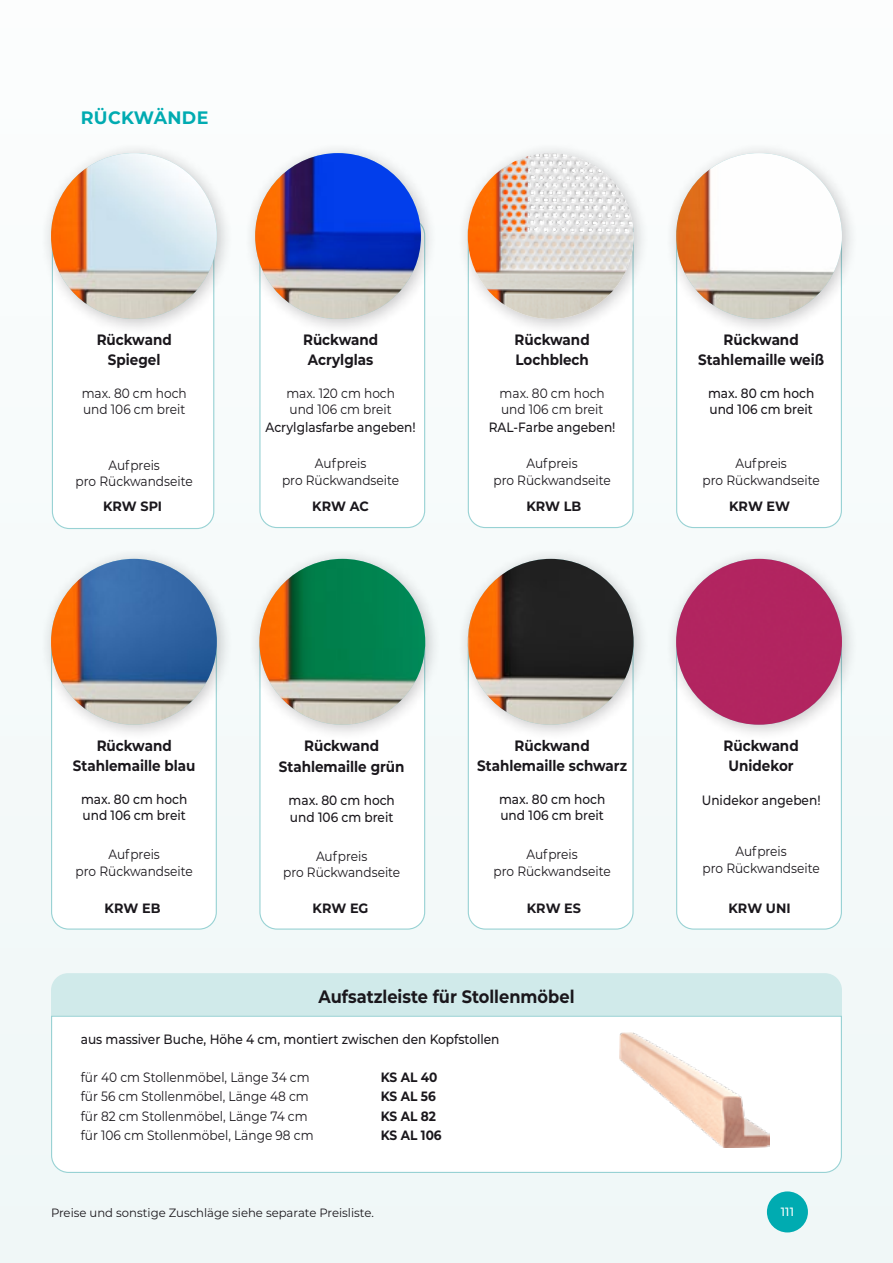
<style>
.page{position:relative;width:893px;height:1263px;background:#f6fafa}
.page>*{position:absolute;margin:0;border:0;box-sizing:border-box;transform-origin:0 0}
.t1{font:700 18px "Montserrat";color:#1a171c;scale:.9 1}
.t2{font:700 18px "Montserrat";letter-spacing:.02em;color:#00abb1}
.t3{font:700 15px/19.5px "Montserrat";color:#1a171c;text-align:center;scale:.9 1}
.t4{font:13.5px/16.5px "Montserrat";color:#1a171c;text-align:center;scale:.9 1}
.t5{font:500 13.5px/16.5px "Montserrat";color:#1a171c;scale:.9 1}
.t6{font:700 13.5px "Montserrat";color:#1a171c;scale:.95 1}
.t7{font:700 13.5px "Montserrat";color:#1a171c;scale:.9 1}
.t8{font:12px "Montserrat";color:#1a171c}
.t9{font:500 12px "Montserrat";color:#fff}
</style>
<div class="page">
<div style="left:767px;top:1191px;width:41px;height:41px;background:#00abb1;border-radius:50%"></div>
<div style="left:52px;top:219px;width:162px;height:309px;background:#fff;border-radius:17px"></div>
<div style="left:52px;top:219px;width:162px;height:310px;border:1px solid #98d2d4;border-radius:17px"></div>
<div style="left:468px;top:214px;width:165px;height:313px;background:#fff;border-radius:17px"></div>
<div style="left:260px;top:218px;width:165px;height:309px;background:#fff;border-radius:17px"></div>
<div style="left:677px;top:218px;width:164px;height:309px;background:#fff;border-radius:17px"></div>
<div style="left:39px;top:141px;width:194px;height:194px;background:#1a171c;opacity:.25"></div>
<img style="left:51px;top:153px;width:166px;height:166px;border-radius:83px">
<div style="left:456px;top:141px;width:194px;height:194px;background:#1a171c;opacity:.25"></div>
<img style="left:468px;top:153px;width:166px;height:166px;border-radius:83px">
<div style="left:243px;top:141px;width:194px;height:194px;background:#1a171c;opacity:.25"></div>
<img style="left:255px;top:153px;width:166px;height:166px;border-radius:83px">
<div style="left:664px;top:141px;width:194px;height:194px;background:#1a171c;opacity:.25"></div>
<img style="left:676px;top:153px;width:166px;height:166px;border-radius:83px">
<div style="left:52px;top:628px;width:164px;height:301px;background:#fff;border-radius:17px"></div>
<div style="left:468px;top:628px;width:165px;height:301px;background:#fff;border-radius:17px"></div>
<div style="left:260px;top:628px;width:165px;height:301px;background:#fff;border-radius:17px"></div>
<div style="left:677px;top:628px;width:164px;height:301px;background:#fff;border-radius:17px"></div>
<div style="left:39px;top:547px;width:194px;height:194px;background:#1a171c;opacity:.25"></div>
<img style="left:51px;top:559px;width:166px;height:166px;border-radius:83px">
<div style="left:456px;top:547px;width:194px;height:194px;background:#1a171c;opacity:.25"></div>
<img style="left:468px;top:559px;width:166px;height:166px;border-radius:83px">
<div style="left:248px;top:547px;width:194px;height:194px;background:#1a171c;opacity:.25"></div>
<img style="left:259px;top:559px;width:166px;height:166px;border-radius:83px">
<div style="left:664px;top:547px;width:194px;height:194px;background:#1a171c;opacity:.25"></div>
<div style="left:676px;top:559px;width:166px;height:166px;background:#b22460;border-radius:83px"></div>
<div style="left:51px;top:973px;width:791px;height:42px;background:#d0eaea"></div>
<div style="left:51px;top:1015px;width:791px;height:158px;background:#fff"></div>
<img style="left:619px;top:1032px;width:151px;height:116px">
<h1 class="t2" style="left:81px;top:104px;width:129px">RÜCKWÄNDE</h1>
<p class="t3" style="left:97px;top:329px;width:85px">Rückwand<br>Spiegel</p>
<p class="t4" style="left:82px;top:384px;width:118px;text-align:left">max. 80 cm hoch und 106 cm breit</p>
<p class="t4" style="left:76px;top:456px;width:132px">Aufpreis<br>pro Rückwandseite</p>
<p class="t3" style="left:303px;top:329px;width:85px">Rückwand<br>Acrylglas</p>
<p class="t4" style="left:286px;top:384px;width:122px;text-align:left">max. 120 cm hoch und 106 cm breit</p>
<p class="t5" style="left:266px;top:419px;width:168px">Acrylglasfarbe angeben!</p>
<p class="t4" style="left:282px;top:455px;width:132px">Aufpreis<br>pro Rückwandseite</p>
<p class="t3" style="left:515px;top:329px;width:85px;text-align:left">Rückwand<br>Lochblech</p>
<p class="t4" style="left:500px;top:384px;width:118px;text-align:left">max. 80 cm hoch und 106 cm breit</p>
<p class="t5" style="left:489px;top:419px;width:142px">RAL-Farbe angeben!</p>
<p class="t4" style="left:494px;top:455px;width:132px">Aufpreis<br>pro Rückwandseite</p>
<p class="t3" style="left:698px;top:329px;width:142px">Rückwand<br>Stahlemaille weiß</p>
<p class="t5" style="left:708px;top:384px;width:120px">max. 80 cm hoch und 106 cm breit</p>
<p class="t4" style="left:703px;top:455px;width:132px">Aufpreis<br>pro Rückwandseite</p>
<p class="t6" style="left:103px;top:496px;width:64px">KRW SPI</p>
<p class="t6" style="left:312px;top:496px;width:61px">KRW AC</p>
<p class="t6" style="left:526px;top:496px;width:59px">KRW LB</p>
<p class="t6" style="left:729px;top:496px;width:66px">KRW EW</p>
<p class="t3" style="left:73px;top:735px;width:138px">Rückwand<br>Stahlemaille blau</p>
<p class="t5" style="left:81px;top:790px;width:120px">max. 80 cm hoch und 106 cm breit</p>
<p class="t4" style="left:76px;top:845px;width:132px">Aufpreis<br>pro Rückwandseite</p>
<p class="t6" style="left:105px;top:868px;width:60px">KRW EB</p>
<p class="t3" style="left:279px;top:734px;width:141px;line-height:21px">Rückwand<br>Stahlemaille grün</p>
<p class="t5" style="left:289px;top:791px;width:120px">max. 80 cm hoch und 106 cm breit</p>
<p class="t4" style="left:283px;top:847px;width:132px">Aufpreis<br>pro Rückwandseite</p>
<p class="t6" style="left:313px;top:868px;width:60px">KRW EG</p>
<p class="t3" style="left:477px;top:735px;width:168px">Rückwand<br>Stahlemaille schwarz</p>
<p class="t5" style="left:499px;top:790px;width:120px">max. 80 cm hoch und 106 cm breit</p>
<p class="t4" style="left:494px;top:845px;width:132px">Aufpreis<br>pro Rückwandseite</p>
<p class="t6" style="left:527px;top:868px;width:59px">KRW ES</p>
<p class="t3" style="left:724px;top:735px;width:85px">Rückwand<br>Unidekor</p>
<p class="t5" style="left:702px;top:791px;width:134px">Unidekor angeben!</p>
<p class="t4" style="left:703px;top:842px;width:132px">Aufpreis<br>pro Rückwandseite</p>
<p class="t6" style="left:728px;top:868px;width:67px">KRW UNI</p>
<p class="t6" style="left:105px;top:898px;width:60px">KRW EB</p>
<p class="t6" style="left:313px;top:898px;width:60px">KRW EG</p>
<p class="t6" style="left:527px;top:898px;width:59px">KRW ES</p>
<p class="t6" style="left:728px;top:898px;width:67px">KRW UNI</p>
<h1 class="t1" style="left:318px;top:983px;width:286px">Aufsatzleiste für Stollenmöbel</h1>
<p class="t5" style="left:81px;top:1031px;width:467px">aus massiver Buche, Höhe 4 cm, montiert zwischen den Kopfstollen</p>
<p class="t4" style="left:81px;top:1068px;width:256px">für 40 cm Stollenmöbel, Länge 34 cm</p>
<p class="t7" style="left:381px;top:1067px;width:65px">KS AL 40</p>
<p class="t4" style="left:81px;top:1088px;width:255px">für 56 cm Stollenmöbel, Länge 48 cm</p>
<p class="t7" style="left:381px;top:1087px;width:63px">KS AL 56</p>
<p class="t4" style="left:81px;top:1107px;width:254px">für 82 cm Stollenmöbel, Länge 74 cm</p>
<p class="t7" style="left:381px;top:1106px;width:63px">KS AL 82</p>
<p class="t4" style="left:81px;top:1127px;width:260px">für 106 cm Stollenmöbel, Länge 98 cm</p>
<p class="t7" style="left:381px;top:1126px;width:69px">KS AL 106</p>
<p class="t8" style="left:51px;top:1205px;width:324px">Preise und sonstige Zuschläge siehe separate Preisliste.</p>
<p class="t9" style="left:781px;top:1203px;width:15px">111</p>
</div>
